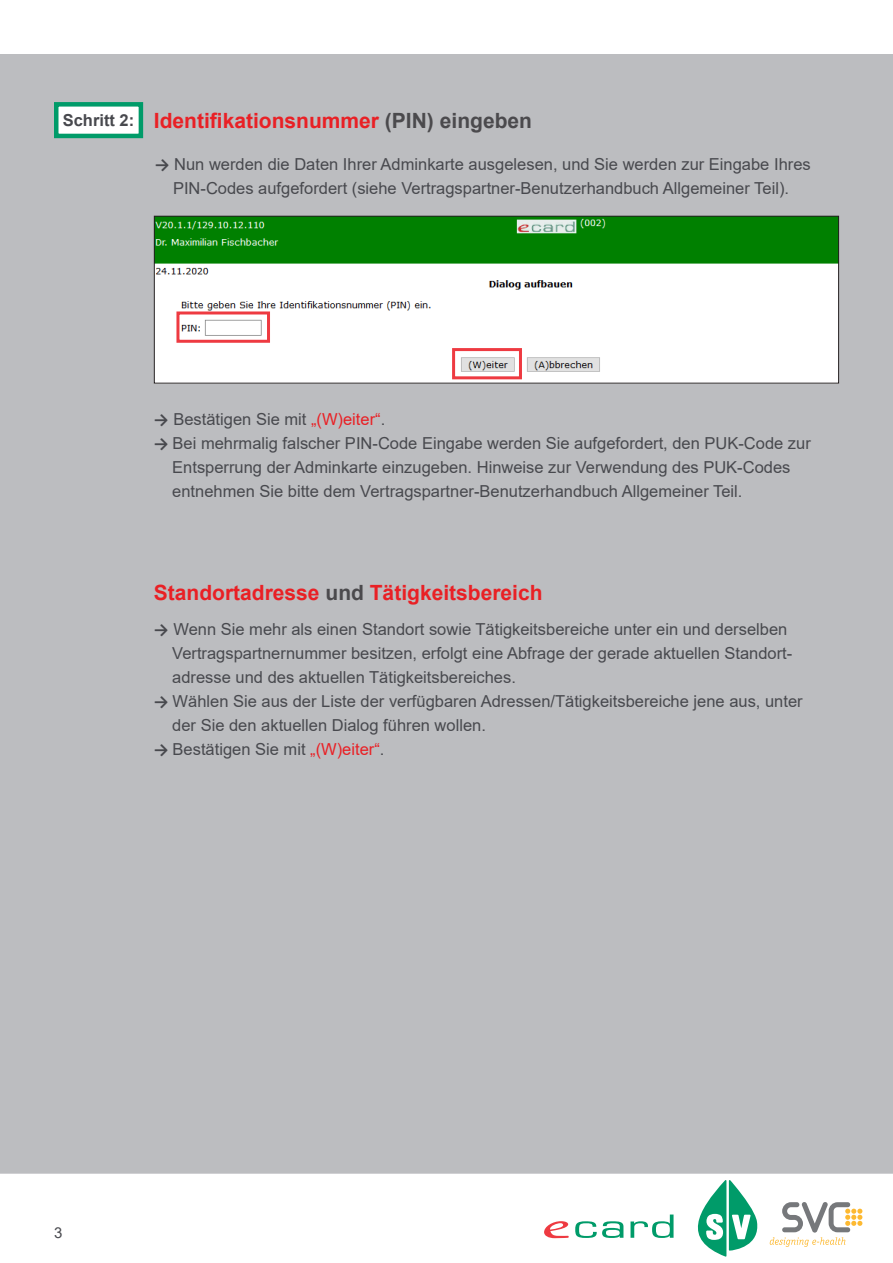
<style>
.page{position:relative;width:893px;height:1263px;background:#fff}
.page>*{position:absolute;margin:0;border:0;box-sizing:border-box;transform-origin:0 0}
.t1{font:700 21px "Arial";color:#e92025}
.t2{font:16.5px/24px "Arial";color:#48494e;text-align:center}
.t3{font:700 16.5px "Arial";color:#48494e}
.t4{font:15px "Arial";color:#48494e}
.s1{color:#4b4a4d}
.s2{font-family:"Calibri";font-weight:700}
.s3{color:#e92025}
</style>
<div class="page">
<div style="left:0;top:54px;width:893px;height:1120px;background:#bcbdc0"></div>
<svg style="left:575px;top:1221px;width:48px;height:17px"></svg>
<svg style="left:630px;top:1214px;width:43px;height:24px"></svg>
<svg style="left:544px;top:1221px;width:25px;height:17px"></svg>
<svg style="left:770px;top:1202px;width:92px;height:45px"></svg>
<svg style="left:698px;top:1180px;width:59px;height:76px"></svg>
<img style="left:156px;top:218px;width:681px;height:163px">
<div style="left:154px;top:216px;width:685px;height:167px;border:1px solid #231f20"></div>
<div style="left:56px;top:104px;width:85px;height:32px;background:#fff"></div>
<div style="left:54px;top:102px;width:89px;height:36px;border:4px solid #009b69"></div>
<div style="left:176px;top:311px;width:94px;height:32px;border:3px solid #ee3a41"></div>
<div style="left:452px;top:348px;width:70px;height:31px;border:3px solid #ee3a41"></div>
<p class="t3" style="left:63px;top:109px;width:73px">Schritt 2:</p>
<p class="t1" style="left:154px;top:105px;width:380px">Identifikationsnummer <span class="s1">(PIN) eingeben</span></p>
<p class="t2" style="left:155px;top:152px;width:658px"><span class="s2">→</span> Nun werden die Daten Ihrer Adminkarte ausgelesen, und Sie werden zur Eingabe Ihres<br>PIN-Codes aufgefordert (siehe Vertragspartner-Benutzerhandbuch Allgemeiner Teil).</p>
<p class="t2" style="left:154px;top:407px;width:233px"><span class="s2">→</span> Bestätigen Sie mit <span class="s3">„(W)eiter“</span>.</p>
<p class="t2" style="left:154px;top:431px;width:658px"><span class="s2">→</span> Bei mehrmalig falscher PIN-Code Eingabe werden Sie aufgefordert, den PUK-Code zur<br>Entsperrung der Adminkarte einzugeben. Hinweise zur Verwendung des PUK-Codes</p>
<p class="t2" style="left:172px;top:479px;width:572px">entnehmen Sie bitte dem Vertragspartner-Benutzerhandbuch Allgemeiner Teil.</p>
<p class="t1" style="left:154px;top:578px;width:390px">Standortadresse <span class="s1">und</span> Tätigkeitsbereich</p>
<p class="t2" style="left:154px;top:617px;width:635px"><span class="s2">→</span> Wenn Sie mehr als einen Standort sowie Tätigkeitsbereiche unter ein und derselben</p>
<p class="t2" style="left:172px;top:641px;width:621px">Vertragspartnernummer besitzen, erfolgt eine Abfrage der gerade aktuellen Standort-</p>
<p class="t2" style="left:172px;top:665px;width:345px">adresse und des aktuellen Tätigkeitsbereiches.</p>
<p class="t2" style="left:154px;top:689px;width:650px"><span class="s2">→</span> Wählen Sie aus der Liste der verfügbaren Adressen/Tätigkeitsbereiche jene aus, unter</p>
<p class="t2" style="left:172px;top:713px;width:315px">der Sie den aktuellen Dialog führen wollen.</p>
<p class="t2" style="left:154px;top:737px;width:232px"><span class="s2">→</span> Bestätigen Sie mit <span class="s3">„(W)eiter“</span>.</p>
<p class="t4" style="left:54px;top:1222px;width:10px">3</p>
</div>
